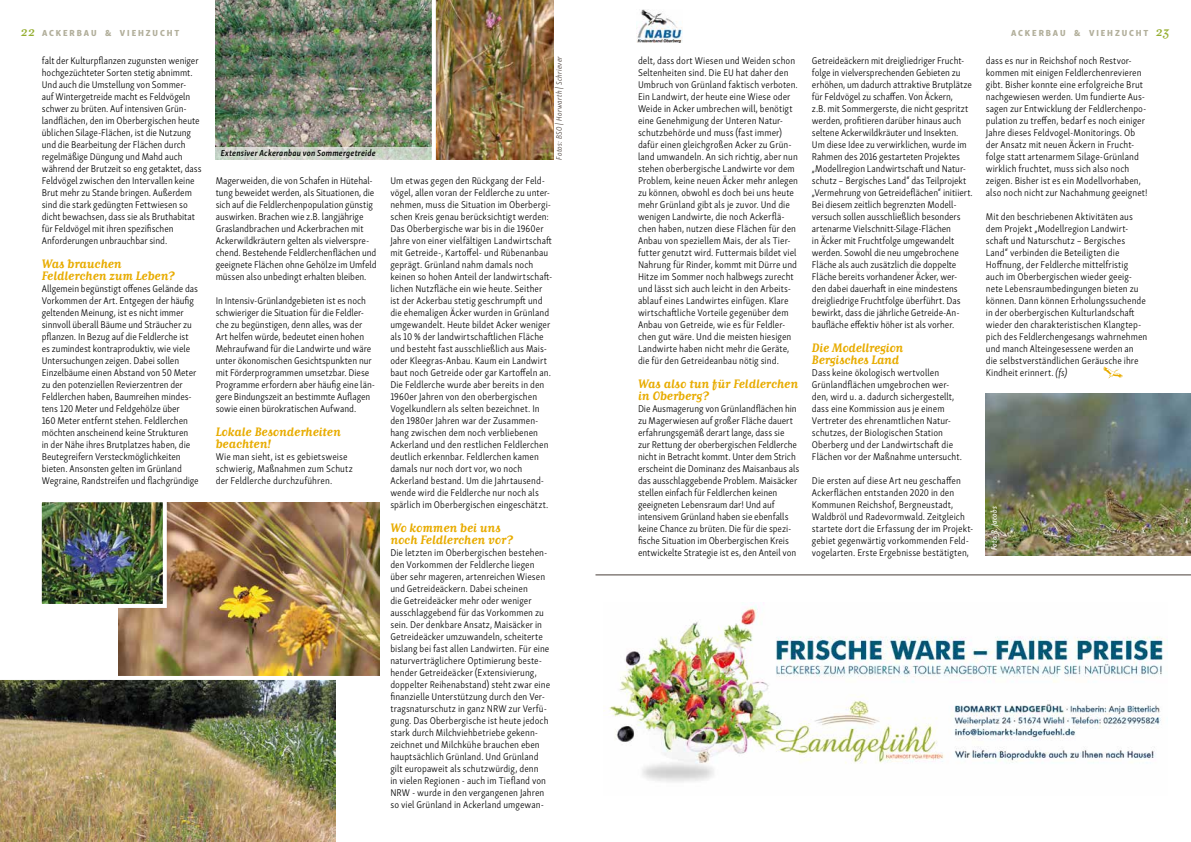
<style>
.page{position:relative;width:1191px;height:842px;background:#fff}
.page>*{position:absolute;margin:0;border:0;box-sizing:border-box;transform-origin:0 0}
.t1{font:700 12px/12px "Matrix II Script OT";letter-spacing:-.005em;color:#e8ac00}
.t2{font:300 10px/12px "Skolar Sans Latn Cn";letter-spacing:.005em;color:#000}
.t3{font:9px "Skolar Sans Latn Cn Eb";letter-spacing:.21em;color:#b2af9b}
.t4{font:italic 600 9px "Skolar Sans Latn Cn";letter-spacing:.02em;color:#000}
.t5{font:italic 300 8px "Skolar Sans Latn Cn";letter-spacing:.035em;color:#493f39}
.t6{font:8px "Skolar Sans Latn Cn Me It";letter-spacing:.035em;color:#fff}
.s1{font-family:"Matrix IIOT";font-style:italic;font-size:13px;color:#fff}
.s2{font-family:"Matrix IIOT";font-style:italic;font-size:13px;color:#95ae30}
.s3{font-style:italic}
</style>
<div class="page">
<img style="left:636px;top:10px;width:46px;height:32px">
<img style="left:603px;top:605px;width:564px;height:177px">
<hr style="left:595px;top:575px;width:596px;height:1px;background:#493f39">
<svg style="left:1103px;top:366px;width:20px;height:12px"></svg>
<img style="left:986px;top:394px;width:205px;height:162px">
<img style="left:216px;top:0;width:337px;height:160px">
<img style="left:0;top:680px;width:335px;height:162px">
<img style="left:118px;top:502px;width:261px;height:174px">
<img style="left:41px;top:502px;width:128px;height:108px">
<svg style="left:432px;top:0;width:4px;height:160px"></svg>
<svg style="left:216px;top:148px;width:216px;height:12px;background:#cdd4c9"></svg>
<p class="t3" style="left:21px;top:25px;width:160px"><span class="s1">22</span> ACKERBAU &amp; VIEHZUCHT</p>
<p class="t3" style="left:1011px;top:25px;width:160px">ACKERBAU &amp; VIEHZUCHT <span class="s2">23</span></p>
<p class="t5" style="left:553px;top:160px;width:105px;rotate:-90deg">Fotos: BSO | Horwarth | Schriever</p>
<p class="t2" style="left:42px;top:54px;width:161px">falt der Kulturpflanzen zugunsten weniger hochgezüchteter Sorten stetig abnimmt.<br>Und auch die Umstellung von Sommer-<br>auf Wintergetreide macht es Feldvögeln schwer zu brüten. Auf intensiven Grün&shy;landflächen, den im Oberbergischen heute üblichen Silage-Flächen, ist die Nutzung und die Bearbeitung der Flächen durch regelmäßige Düngung und Mahd auch während der Brutzeit so eng getaktet, dass Feldvögel zwischen den Intervallen keine Brut mehr zu Stande bringen. Außerdem sind die stark gedüngten Fettwiesen so dicht bewachsen, dass sie als Bruthabitat für Feldvögel mit ihren spezifischen Anforderungen unbrauchbar sind.</p>
<p class="t1" style="left:42px;top:257px;width:134px">Was brauchen<br>Feldlerchen zum Leben?</p>
<p class="t2" style="left:42px;top:282px;width:158px">Allgemein begünstigt offenes Gelände das Vorkommen der Art. Entgegen der häufig geltenden Meinung, ist es nicht immer sinnvoll überall Bäume und Sträucher zu pflanzen. In Bezug auf die Feldlerche ist es zumindest kontraproduktiv, wie viele Untersuchungen zeigen. Dabei sollen Einzelbäume einen Abstand von 50 Meter zu den potenziellen Revierzentren der Feldlerchen haben, Baumreihen mindes&shy;tens 120 Meter und Feldgehölze über<br>160 Meter entfernt stehen. Feldlerchen möchten anscheinend keine Strukturen<br>in der Nähe ihres Brutplatzes haben, die Beutegreifern Versteckmöglichkeiten bieten. Ansonsten gelten im Grünland Wegraine, Randstreifen und flachgründige</p>
<p class="t2" style="left:986px;top:54px;width:163px">dass es nur in Reichshof noch Restvor&shy;kommen mit einigen Feldlerchenrevieren gibt. Bisher konnte eine erfolgreiche Brut nachgewiesen werden. Um fundierte Aus&shy;sagen zur Entwicklung der Feldlerchenpo&shy;pulation zu treffen, bedarf es noch einiger Jahre dieses Feldvogel-Monitorings. Ob der Ansatz mit neuen Äckern in Frucht&shy;folge statt artenarmem Silage-Grünland wirklich fruchtet, muss sich also noch zeigen. Bisher ist es ein Modellvorhaben, also noch nicht zur Nachahmung geeignet!</p>
<p class="t2" style="left:986px;top:210px;width:163px">Mit den beschriebenen Aktivitäten aus dem Projekt „Modellregion Landwirt&shy;schaft und Naturschutz – Bergisches Land“ verbinden die Beteiligten die Hoffnung, der Feldlerche mittelfristig auch im Oberbergischen wieder geeig&shy;nete Lebensraumbedingungen bieten zu können. Dann können Erholungssuchende in der oberbergischen Kulturlandschaft wieder den charakteristischen Klangtep&shy;pich des Feldlerchengesangs wahrnehmen und manch Alteingesessene werden an die selbstverständlichen Geräusche ihre Kindheit erinnert. <span class="s3">(fs)</span></p>
<p class="t2" style="left:812px;top:54px;width:162px">Getreideäckern mit dreigliedriger Frucht&shy;folge in vielversprechenden Gebieten zu erhöhen, um dadurch attraktive Brutplätze für Feldvögel zu schaffen. Von Äckern,<br>z.B. mit Sommergerste, die nicht gespritzt werden, profitieren darüber hinaus auch seltene Ackerwildkräuter und Insekten.<br>Um diese Idee zu verwirklichen, wurde im Rahmen des 2016 gestarteten Projektes „Modellregion Landwirtschaft und Natur&shy;schutz – Bergisches Land“ das Teilprojekt „Vermehrung von Getreideflächen“ initiiert.<br>Bei diesem zeitlich begrenzten Modell&shy;versuch sollen ausschließlich besonders artenarme Vielschnitt-Silage-Flächen<br>in Äcker mit Fruchtfolge umgewandelt werden. Sowohl die neu umgebrochene Fläche als auch zusätzlich die doppelte Fläche bereits vorhandener Äcker, wer&shy;den dabei dauerhaft in eine mindestens dreigliedrige Fruchtfolge überführt. Das bewirkt, dass die jährliche Getreide-An&shy;baufläche effektiv höher ist als vorher.</p>
<p class="t1" style="left:812px;top:341px;width:93px">Die Modellregion<br>Bergisches Land</p>
<p class="t2" style="left:812px;top:366px;width:152px">Dass keine ökologisch wertvollen Grünlandflächen umgebrochen wer&shy;den, wird u. a. dadurch sichergestellt, dass eine Kommission aus je einem Vertreter des ehrenamtlichen Natur&shy;schutzes, der Biologischen Station Oberberg und der Landwirtschaft die Flächen vor der Maßnahme untersucht.</p>
<p class="t2" style="left:812px;top:474px;width:163px">Die ersten auf diese Art neu geschaffen Ackerflächen entstanden 2020 in den Kommunen Reichshof, Bergneustadt, Waldbröl und Radevormwald. Zeitgleich startete dort die Erfassung der im Projekt&shy;gebiet gegenwärtig vorkommenden Feld&shy;vogelarten. Erste Ergebnisse bestätigten,</p>
<p class="t2" style="left:638px;top:54px;width:161px">delt, dass dort Wiesen und Weiden schon Seltenheiten sind. Die EU hat daher den Umbruch von Grünland faktisch verboten.<br>Ein Landwirt, der heute eine Wiese oder Weide in Acker umbrechen will, benötigt eine Genehmigung der Unteren Natur&shy;schutzbehörde und muss (fast immer) dafür einen gleichgroßen Acker zu Grün&shy;land umwandeln. An sich richtig, aber nun stehen oberbergische Landwirte vor dem Problem, keine neuen Äcker mehr anlegen zu können, obwohl es doch bei uns heute mehr Grünland gibt als je zuvor. Und die wenigen Landwirte, die noch Ackerflä&shy;chen haben, nutzen diese Flächen für den Anbau von speziellem Mais, der als Tier&shy;futter genutzt wird. Futtermais bildet viel Nahrung für Rinder, kommt mit Dürre und Hitze im Sommer noch halbwegs zurecht und lässt sich auch leicht in den Arbeits&shy;ablauf eines Landwirtes einfügen. Klare wirtschaftliche Vorteile gegenüber dem Anbau von Getreide, wie es für Feldler&shy;chen gut wäre. Und die meisten hiesigen Landwirte haben nicht mehr die Geräte, die für den Getreideanbau nötig sind.</p>
<p class="t1" style="left:638px;top:377px;width:162px">Was also tun für Feldlerchen in Oberberg?</p>
<p class="t2" style="left:638px;top:402px;width:163px">Die Ausmagerung von Grünlandflächen hin zu Magerwiesen auf großer Fläche dauert erfahrungsgemäß derart lange, dass sie<br>zur Rettung der oberbergischen Feldlerche nicht in Betracht kommt. Unter dem Strich erscheint die Dominanz des Maisanbaus als das ausschlaggebende Problem. Maisäcker stellen einfach für Feldlerchen keinen geeigneten Lebensraum dar! Und auf intensivem Grünland haben sie ebenfalls keine Chance zu brüten. Die für die spezi&shy;fische Situation im Oberbergischen Kreis entwickelte Strategie ist es, den Anteil von</p>
<p class="t4" style="left:221px;top:146px;width:156px">Extensiver Ackeranbau von Sommergetreide</p>
<p class="t2" style="left:216px;top:174px;width:162px">Magerweiden, die von Schafen in Hütehal&shy;tung beweidet werden, als Situationen, die sich auf die Feldlerchenpopulation günstig auswirken. Brachen wie z.B. langjährige Graslandbrachen und Ackerbrachen mit Ackerwildkräutern gelten als vielverspre&shy;chend. Bestehende Feldlerchenflächen und geeignete Flächen ohne Gehölze im Umfeld müssen also unbedingt erhalten bleiben.</p>
<p class="t2" style="left:216px;top:294px;width:161px">In Intensiv-Grünlandgebieten ist es noch schwieriger die Situation für die Feldler&shy;che zu begünstigen, denn alles, was der Art helfen würde, bedeutet einen hohen Mehraufwand für die Landwirte und wäre unter ökonomischen Gesichtspunkten nur mit Förderprogrammen umsetzbar. Diese Programme erfordern aber häufig eine län&shy;gere Bindungszeit an bestimmte Auflagen sowie einen bürokratischen Aufwand.</p>
<p class="t1" style="left:216px;top:425px;width:127px">Lokale Besonderheiten beachten!</p>
<p class="t2" style="left:216px;top:450px;width:139px">Wie man sieht, ist es gebietsweise schwierig, Maßnahmen zum Schutz der Feldlerche durchzuführen.</p>
<p class="t2" style="left:390px;top:174px;width:164px">Um etwas gegen den Rückgang der Feld&shy;vögel, allen voran der Feldlerche zu unter&shy;nehmen, muss die Situation im Oberbergi&shy;schen Kreis genau berücksichtigt werden:<br>Das Oberbergische war bis in die 1960er Jahre von einer vielfältigen Landwirtschaft mit Getreide-, Kartoffel- und Rübenanbau geprägt. Grünland nahm damals noch keinen so hohen Anteil der landwirtschaft&shy;lichen Nutzfläche ein wie heute. Seither ist der Ackerbau stetig geschrumpft und die ehemaligen Äcker wurden in Grünland umgewandelt. Heute bildet Acker weniger als 10 % der landwirtschaftlichen Fläche und besteht fast ausschließlich aus Mais&shy;oder Kleegras-Anbau. Kaum ein Landwirt baut noch Getreide oder gar Kartoffeln an.<br>Die Feldlerche wurde aber bereits in den 1960er Jahren von den oberbergischen Vogelkundlern als selten bezeichnet. In den 1980er Jahren war der Zusammen&shy;hang zwischen dem noch verbliebenen Ackerland und den restlichen Feldlerchen deutlich erkennbar. Feldlerchen kamen damals nur noch dort vor, wo noch Ackerland bestand. Um die Jahrtausend&shy;wende wird die Feldlerche nur noch als spärlich im Oberbergischen eingeschätzt.</p>
<p class="t1" style="left:390px;top:521px;width:124px">Wo kommen bei uns noch Feldlerchen vor?</p>
<p class="t2" style="left:390px;top:546px;width:161px">Die letzten im Oberbergischen bestehen&shy;den Vorkommen der Feldlerche liegen über sehr mageren, artenreichen Wiesen und Getreideäckern. Dabei scheinen<br>die Getreideäcker mehr oder weniger ausschlaggebend für das Vorkommen zu sein. Der denkbare Ansatz, Maisäcker in Getreideäcker umzuwandeln, scheiterte bislang bei fast allen Landwirten. Für eine naturverträglichere Optimierung beste&shy;hender Getreideäcker (Extensivierung, doppelter Reihenabstand) steht zwar eine finanzielle Unterstützung durch den Ver&shy;tragsnaturschutz in ganz NRW zur Verfü&shy;gung. Das Oberbergische ist heute jedoch stark durch Milchviehbetriebe gekenn&shy;zeichnet und Milchkühe brauchen eben hauptsächlich Grünland. Und Grünland gilt europaweit als schutzwürdig, denn<br>in vielen Regionen - auch im Tiefland von NRW - wurde in den vergangenen Jahren so viel Grünland in Ackerland umgewan-</p>
<p class="t6" style="left:988px;top:550px;width:46px;rotate:-90deg">Foto:R. Jacobs</p>
</div>
